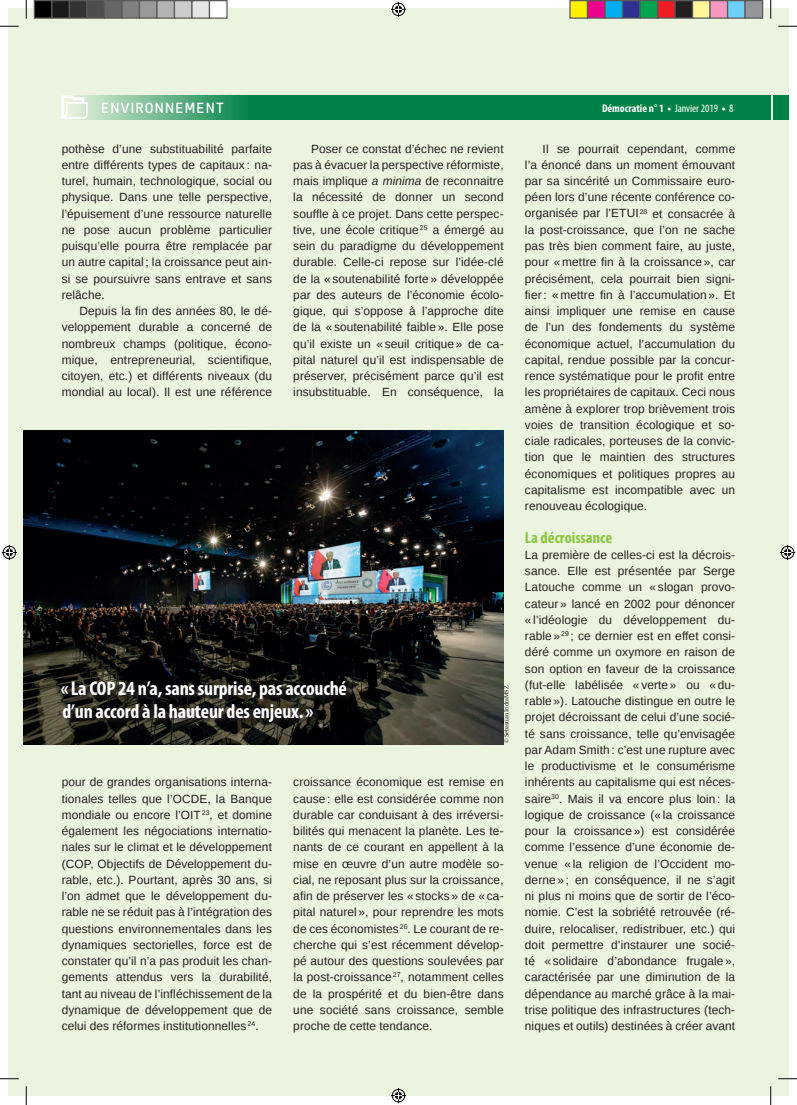
<style>
.page{position:relative;width:797px;height:1105px;background:#fff}
.page>*{position:absolute;margin:0;border:0;box-sizing:border-box;transform-origin:0 0}
.hors_texte{font:700 condensed 20px/22.5px "Myriad Pro";letter-spacing:-.01em;color:#fff}
._2e_sous_titre{font:700 condensed 16.25px "Myriad Pro";color:#8bc63e}
.t1{font:15px "Sci Fly Sans";letter-spacing:.085em;color:#fff}
.dossier__txt_courant{font:11.88px/16.2px "Liberation Sans";letter-spacing:.01em;color:#231f20;text-align:justify}
.t2{font:700 condensed 11.25px "Myriad Pro";color:#fff}
.txt_courant_2{font:6.25px "Liberation Serif";color:#231f20}
.s1{font-stretch:normal}
.s2{font-weight:400}
.s3{font-style:italic}
</style>
<div class="page">
<div style="left:762px;top:9px;width:26px;height:1087px;background:#ebf4de"></div>
<div style="left:772px;top:95px;width:16px;height:25px;background:#008146"></div>
<div style="left:9px;top:9px;width:761px;height:1087px;background:#ebf4de"></div>
<svg style="left:75px;top:95px;width:695px;height:25px;background:#198d56"></svg>
<svg style="left:61px;top:95px;width:27px;height:24px"></svg>
<img style="left:23px;top:430px;width:480px;height:314px">
<svg style="left:61px;top:680px;width:292px;height:48px;background:#1c1b17"></svg>
<svg style="left:0;top:25px;width:19px;height:2px"></svg>
<svg style="left:778px;top:25px;width:19px;height:2px"></svg>
<svg style="left:0;top:1078px;width:19px;height:1px"></svg>
<svg style="left:778px;top:1078px;width:19px;height:1px"></svg>
<svg style="left:25px;top:0;width:2px;height:19px"></svg>
<svg style="left:25px;top:1086px;width:2px;height:19px"></svg>
<svg style="left:770px;top:0;width:1px;height:19px"></svg>
<svg style="left:770px;top:1086px;width:1px;height:19px"></svg>
<svg style="left:391px;top:2px;width:15px;height:15px"></svg>
<svg style="left:391px;top:1088px;width:15px;height:15px"></svg>
<svg style="left:2px;top:545px;width:15px;height:15px"></svg>
<svg style="left:780px;top:545px;width:15px;height:15px"></svg>
<div style="left:34px;top:1px;width:18px;height:17px;background:#000"></div>
<div style="left:34px;top:0;width:18px;height:19px;border:1px solid #595959"></div>
<div style="left:52px;top:1px;width:17px;height:17px;background:#1a1a1a"></div>
<div style="left:51px;top:0;width:19px;height:19px;border:1px solid #595959"></div>
<div style="left:69px;top:1px;width:18px;height:17px;background:#333"></div>
<div style="left:69px;top:0;width:19px;height:19px;border:1px solid #595959"></div>
<div style="left:87px;top:1px;width:17px;height:17px;background:#4d4d4d"></div>
<div style="left:86px;top:0;width:19px;height:19px;border:1px solid #595959"></div>
<div style="left:104px;top:1px;width:18px;height:17px;background:#666"></div>
<div style="left:104px;top:0;width:18px;height:19px;border:1px solid #595959"></div>
<div style="left:122px;top:1px;width:17px;height:17px;background:#808080"></div>
<div style="left:121px;top:0;width:19px;height:19px;border:1px solid #595959"></div>
<div style="left:139px;top:1px;width:18px;height:17px;background:#999"></div>
<div style="left:139px;top:0;width:19px;height:19px;border:1px solid #595959"></div>
<div style="left:157px;top:1px;width:17px;height:17px;background:#b3b3b3"></div>
<div style="left:156px;top:0;width:19px;height:19px;border:1px solid #595959"></div>
<div style="left:174px;top:1px;width:18px;height:17px;background:#ccc"></div>
<div style="left:174px;top:0;width:18px;height:19px;border:1px solid #595959"></div>
<div style="left:192px;top:1px;width:17px;height:17px;background:#e6e6e6"></div>
<div style="left:191px;top:0;width:19px;height:19px;border:1px solid #595959"></div>
<div style="left:209px;top:1px;width:18px;height:17px;background:#fff"></div>
<div style="left:209px;top:0;width:19px;height:19px;border:1px solid #595959"></div>
<div style="left:570px;top:1px;width:17px;height:17px;background:#fff101"></div>
<div style="left:569px;top:0;width:19px;height:19px;border:1px solid #595959"></div>
<div style="left:587px;top:1px;width:18px;height:17px;background:#ed028c"></div>
<div style="left:587px;top:0;width:18px;height:19px;border:1px solid #595959"></div>
<div style="left:605px;top:1px;width:17px;height:17px;background:#00aeef"></div>
<div style="left:604px;top:0;width:19px;height:19px;border:1px solid #595959"></div>
<div style="left:622px;top:1px;width:18px;height:17px;background:#2e3092"></div>
<div style="left:622px;top:0;width:18px;height:19px;border:1px solid #595959"></div>
<div style="left:640px;top:1px;width:17px;height:17px;background:#00a54f"></div>
<div style="left:639px;top:0;width:19px;height:19px;border:1px solid #595959"></div>
<div style="left:657px;top:1px;width:18px;height:17px;background:#ee1d23"></div>
<div style="left:657px;top:0;width:18px;height:19px;border:1px solid #595959"></div>
<div style="left:675px;top:1px;width:17px;height:17px;background:#231f20"></div>
<div style="left:674px;top:0;width:19px;height:19px;border:1px solid #595959"></div>
<div style="left:692px;top:1px;width:18px;height:17px;background:#fff79a"></div>
<div style="left:692px;top:0;width:18px;height:19px;border:1px solid #595959"></div>
<div style="left:710px;top:1px;width:17px;height:17px;background:#f499c2"></div>
<div style="left:709px;top:0;width:19px;height:19px;border:1px solid #595959"></div>
<div style="left:727px;top:1px;width:18px;height:17px;background:#6bcff6"></div>
<div style="left:727px;top:0;width:18px;height:19px;border:1px solid #595959"></div>
<div style="left:745px;top:1px;width:17px;height:17px;background:#939598"></div>
<div style="left:744px;top:0;width:19px;height:19px;border:1px solid #595959"></div>
<p class="t1" style="left:101px;top:100px;width:124px">ENVIRONNEMENT</p>
<p class="t2" style="left:602px;top:101px;width:133px">Démocratie n° 1 <span class="s1">•</span> <span class="s2">Janvier 2019</span> <span class="s1">•</span> <span class="s2">8</span></p>
<p class="dossier__txt_courant" style="left:62px;top:141px;width:212px">pothèse d’une substituabilité parfaite entre différents types de capitaux : na&shy;turel, humain, technologique, social ou physique. Dans une telle perspective, l’épuisement d’une ressource naturelle ne pose aucun problème particulier puisqu’elle pourra être remplacée par un autre capital ; la croissance peut ain&shy;si se poursuivre sans entrave et sans relâche.</p>
<p class="dossier__txt_courant" style="left:62px;top:303px;width:212px;text-indent:18px">Depuis la fin des années 80, le dé&shy;veloppement durable a concerné de nombreux champs (politique, écono&shy;mique, entrepreneurial, scientifique, citoyen, etc.) et différents niveaux (du mondial au local). Il est une référence</p>
<p class="dossier__txt_courant" style="left:293px;top:141px;width:212px;text-indent:18px">Poser ce constat d’échec ne revient pas à évacuer la perspective réformiste, mais implique <span class="s3">a minima</span> de reconnaitre la nécessité de donner un second souffle à ce projet. Dans cette perspec&shy;tive, une école critique<sup>25</sup> a émergé au sein du paradigme du développement durable. Celle-ci repose sur l’idée-clé de la « soutenabilité forte » développée par des auteurs de l’économie écolo&shy;gique, qui s’oppose à l’approche dite de la « soutenabilité faible ». Elle pose qu’il existe un « seuil critique » de ca&shy;pital naturel qu’il est indispensable de préserver, précisément parce qu’il est insubstituable. En conséquence, la</p>
<p class="dossier__txt_courant" style="left:525px;top:141px;width:212px;text-indent:18px">Il se pourrait cependant, comme l’a énoncé dans un moment émouvant par sa sincérité un Commissaire euro&shy;péen lors d’une récente conférence co&shy;organisée par l’ETUI <sup>28</sup> et consacrée à la post-croissance, que l’on ne sache pas très bien comment faire, au juste, pour « mettre fin à la croissance », car précisément, cela pourrait bien signi&shy;fier: « mettre fin à l’accumulation ». Et ainsi impliquer une remise en cause de l’un des fondements du système économique actuel, l’accumulation du capital, rendue possible par la concur&shy;rence systématique pour le profit entre les propriétaires de capitaux. Ceci nous amène à explorer trop brièvement trois voies de transition écologique et so&shy;ciale radicales, porteuses de la convic&shy;tion que le maintien des structures économiques et politiques propres au capitalisme est incompatible avec un renouveau écologique.</p>
<p class="_2e_sous_titre" style="left:525px;top:527px;width:89px">La décroissance</p>
<p class="dossier__txt_courant" style="left:525px;top:547px;width:212px">La première de celles-ci est la décrois&shy;sance. Elle est présentée par Serge Latouche comme un « slogan provo&shy;cateur » lancé en 2002 pour dénoncer « l’idéologie du développement du&shy;rable »<sup>29</sup> ; ce dernier est en effet consi&shy;déré comme un oxymore en raison de son option en faveur de la croissance (fut-elle labélisée « verte » ou « du&shy;rable »). Latouche distingue en outre le projet décroissant de celui d’une socié&shy;té sans croissance, telle qu’envisagée par Adam Smith : c’est une rupture avec le productivisme et le consumérisme inhérents au capitalisme qui est néces&shy;saire<sup>30</sup>. Mais il va encore plus loin : la logique de croissance (« la croissance pour la croissance ») est considérée comme l’essence d’une économie de&shy;venue « la religion de l’Occident mo&shy;derne » ; en conséquence, il ne s’agit ni plus ni moins que de sortir de l’éco&shy;nomie. C’est la sobriété retrouvée (ré&shy;duire, relocaliser, redistribuer, etc.) qui doit permettre d’instaurer une socié&shy;té « solidaire d’abondance frugale », caractérisée par une diminution de la dépendance au marché grâce à la mai&shy;trise politique des infrastructures (tech&shy;niques et outils) destinées à créer avant</p>
<p class="hors_texte" style="left:61px;top:677px;width:287px">«La COP 24 n’a, sans surprise, pas accouché d’un accord à la hauteur des enjeux.»</p>
<p class="txt_courant_2" style="left:502px;top:743px;width:59px;rotate:-90deg">© Sebastian IndraMSZ</p>
<p class="dossier__txt_courant" style="left:293px;top:775px;width:212px">croissance économique est remise en cause : elle est considérée comme non durable car conduisant à des irréversi&shy;bilités qui menacent la planète. Les te&shy;nants de ce courant en appellent à la mise en œuvre d’un autre modèle so&shy;cial, ne reposant plus sur la croissance, afin de préserver les « stocks » de « ca&shy;pital naturel », pour reprendre les mots de ces économistes <sup>26</sup>. Le courant de re&shy;cherche qui s’est récemment dévelop&shy;pé autour des questions soulevées par la post-croissance<sup>27</sup>, notamment celles de la prospérité et du bien-être dans une société sans croissance, semble proche de cette tendance.</p>
<p class="dossier__txt_courant" style="left:62px;top:774px;width:212px">pour de grandes organisations interna&shy;tionales telles que l’OCDE, la Banque mondiale ou encore l’OIT<sup>23</sup>, et domine également les négociations internatio&shy;nales sur le climat et le développement (COP, Objectifs de Développement du&shy;rable, etc.). Pourtant, après 30 ans, si l’on admet que le développement du&shy;rable ne se réduit pas à l’intégration des questions environnementales dans les dynamiques sectorielles, force est de constater qu’il n’a pas produit les chan&shy;gements attendus vers la durabilité, tant au niveau de l’infléchissement de la dynamique de développement que de celui des réformes institutionnelles <sup>24</sup>.</p>
</div>
